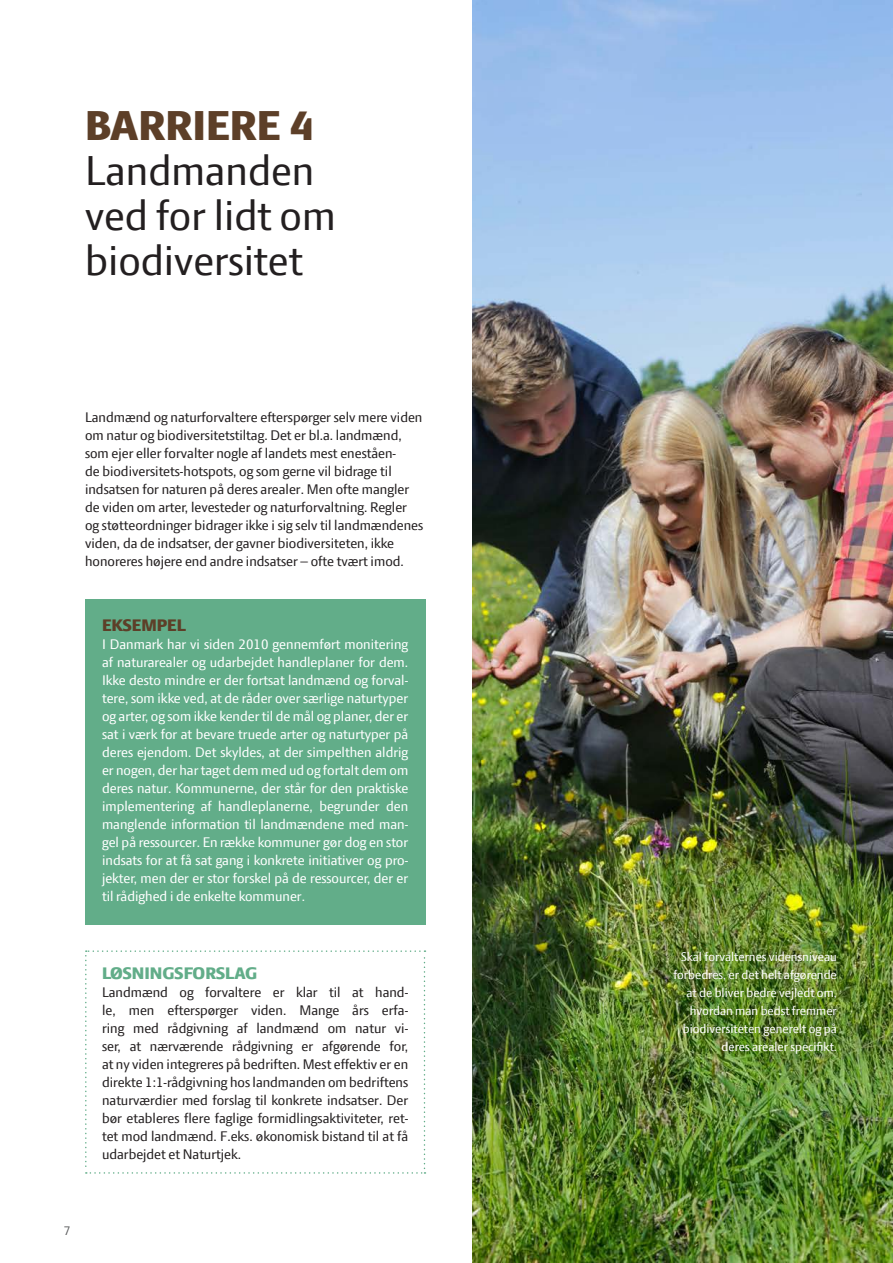
<style>
.page{position:relative;width:893px;height:1263px;background:#fff}
.page>*{position:absolute;margin:0;border:0;box-sizing:border-box;transform-origin:0 0}
.t1{font:45px/45px "LF Press Sans";color:#231f20}
.t2{font:800 45px "LF Press Sans";color:#5d3f28}
.t3{font:800 18px "LF Press Sans";color:#62ad89}
.t4{font:800 18px "LF Press Sans";color:#5d3f28}
.t5{font:15px/18px "LF Press Sans";color:#231f20}
.t6{font:15px/18px "LF Press Sans";color:#fff;text-align:justify}
.t7{font:13.5px/18px "LF Press Sans";color:#fff;text-align:right}
.t8{font:13.5px "LF Press Sans";color:#57585a}
</style>
<div class="page">
<svg style="left:85px;top:950px;width:340px;height:224px"></svg>
<img style="left:472px;top:0;width:421px;height:1263px">
<div style="left:85px;top:600px;width:340px;height:325px;background:#62ad89"></div>
<p class="t2" style="left:85px;top:100px;width:229px">BARRIERE 4</p>
<p class="t1" style="left:85px;top:147px;width:252px">Landmanden ved for lidt om biodiversitet</p>
<p class="t5" style="left:85px;top:407px;width:340px">Landmænd og naturforvaltere efterspørger selv mere viden om natur og biodiversitetstiltag. Det er bl.a. landmænd, som ejer eller forvalter nogle af landets mest eneståen-<br>de biodiversitets-hotspots, og som gerne vil bidrage til indsatsen for naturen på deres arealer. Men ofte mangler de viden om arter, levesteder og naturforvaltning. Regler og støtteordninger bidrager ikke i sig selv til landmændenes viden, da de indsatser, der gavner biodiversiteten, ikke honoreres højere end andre indsatser – ofte tvært imod.</p>
<p class="t4" style="left:102px;top:615px;width:85px">EKSEMPEL</p>
<p class="t6" style="left:102px;top:635px;width:308px">I Danmark har vi siden 2010 gennemført monitering af naturarealer og udarbejdet handleplaner for dem.<br>Ikke desto mindre er der fortsat landmænd og forval&shy;tere, som ikke ved, at de råder over særlige naturtyper og arter, og som ikke kender til de mål og planer, der er sat i værk for at bevare truede arter og naturtyper på deres ejendom. Det skyldes, at der simpelthen aldrig er nogen, der har taget dem med ud og fortalt dem om deres natur. Kommunerne, der står for den praktiske implementering af handleplanerne, begrunder den manglende information til landmændene med man&shy;gel på ressourcer. En række kommuner gør dog en stor indsats for at få sat gang i konkrete initiativer og pro&shy;jekter, men der er stor forskel på de ressourcer, der er til rådighed i de enkelte kommuner.</p>
<p class="t3" style="left:102px;top:962px;width:157px">LØSNINGSFORSLAG</p>
<p class="t5" style="left:102px;top:983px;width:308px;text-align:justify">Landmænd og forvaltere er klar til at hand&shy;le, men efterspørger viden. Mange års erfa&shy;ring med rådgivning af landmænd om natur vi&shy;ser, at nærværende rådgivning er afgørende for, at ny viden integreres på bedriften. Mest effektiv er en direkte 1:1-rådgivning hos landmanden om bedriftens naturværdier med forslag til konkrete indsatser. Der bør etableres flere faglige formidlingsaktiviteter, ret&shy;tet mod landmænd. F.eks. økonomisk bistand til at få udarbejdet et Naturtjek.</p>
<p class="t8" style="left:64px;top:1223px;width:8px">7</p>
<p class="t7" style="left:673px;top:947px;width:165px">Skal forvalternes vidensniveau forbedres, er det helt afgørende at de bliver bedre vejledt om, hvordan man bedst fremmer biodiversiteten generelt og på deres arealer specifikt.</p>
</div>
